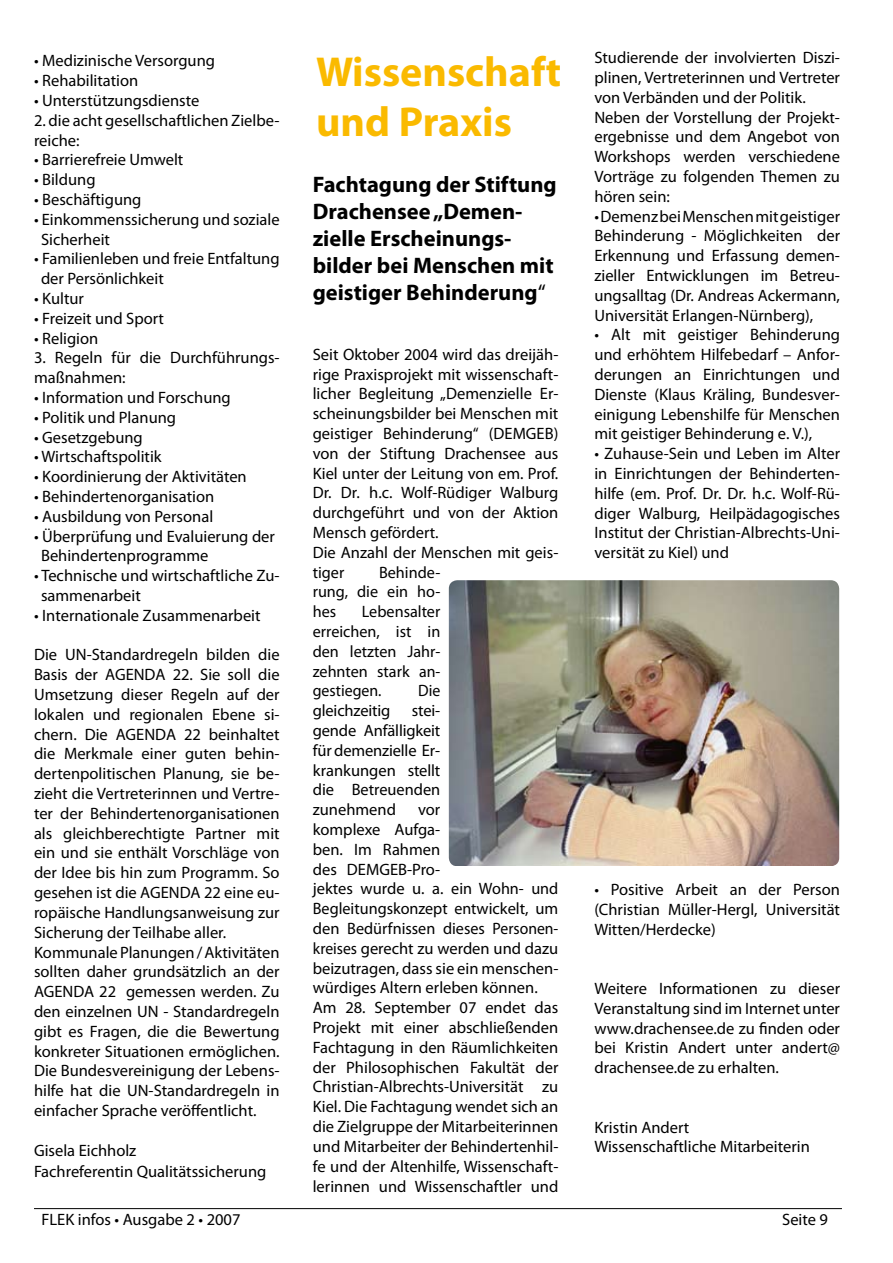
<style>
.page{position:relative;width:893px;height:1263px;background:#fff}
.page>*{position:absolute;margin:0;border:0;box-sizing:border-box;transform-origin:0 0}
.t1{font:700 42px/50.4px "Myriad Pro";color:#faba00}
.t2{font:700 22.5px/27px "Myriad Pro";color:#000}
.t3{font:16.5px/19.8px "Myriad Pro";color:#000}
.t4{font:16.5px "Myriad Pro";color:#000;scale:.96 1}
.s1{font-weight:400}
</style>
<div class="page">
<hr style="left:34px;top:1208px;width:808px;height:1px;background:#000">
<img style="left:449px;top:580px;width:390px;height:286px;border-radius:9px">
<p class="t3" style="left:34px;top:51px;width:183px">• Medizinische Versorgung</p>
<p class="t3" style="left:34px;top:70px;width:106px">• Rehabilitation</p>
<p class="t3" style="left:34px;top:90px;width:167px">• Unterstützungsdienste</p>
<p class="t3" style="left:34px;top:110px;width:247px">2. die acht gesellschaftlichen Zielbe&shy;reiche:</p>
<p class="t3" style="left:34px;top:150px;width:151px">• Barrierefreie Umwelt</p>
<p class="t3" style="left:34px;top:169px;width:63px">• Bildung</p>
<p class="t3" style="left:34px;top:189px;width:109px">• Beschäftigung</p>
<p class="t3" style="left:41px;top:209px;width:240px;text-indent:-7px">• Einkommenssicherung und soziale<br>Sicherheit</p>
<p class="t3" style="left:41px;top:249px;width:240px;text-indent:-7px">• Familienleben und freie Entfaltung der Persönlichkeit</p>
<p class="t3" style="left:34px;top:288px;width:51px">• Kultur</p>
<p class="t3" style="left:34px;top:308px;width:132px">• Freizeit und Sport</p>
<p class="t3" style="left:34px;top:328px;width:66px">• Religion</p>
<p class="t3" style="left:34px;top:348px;width:247px">3. Regeln für die Durchführungs&shy;maßnahmen:</p>
<p class="t3" style="left:34px;top:387px;width:198px">• Information und Forschung</p>
<p class="t3" style="left:34px;top:407px;width:144px">• Politik und Planung</p>
<p class="t3" style="left:34px;top:427px;width:110px">• Gesetzgebung</p>
<p class="t3" style="left:34px;top:447px;width:129px">• Wirtschaftspolitik</p>
<p class="t3" style="left:34px;top:466px;width:214px">• Koordinierung der Aktivitäten</p>
<p class="t3" style="left:34px;top:486px;width:182px">• Behindertenorganisation</p>
<p class="t3" style="left:34px;top:506px;width:181px">• Ausbildung von Personal</p>
<p class="t3" style="left:41px;top:526px;width:235px;text-indent:-7px">• Überprüfung und Evaluierung der<br>Behindertenprogramme</p>
<p class="t3" style="left:41px;top:565px;width:240px;text-indent:-7px">• Technische und wirtschaftliche Zu&shy;sammenarbeit</p>
<p class="t3" style="left:34px;top:605px;width:228px">• Internationale Zusammenarbeit</p>
<p class="t3" style="left:34px;top:645px;width:247px">Die UN-Standardregeln bilden die Basis der AGENDA 22. Sie soll die Umsetzung dieser Regeln auf der lokalen und regionalen Ebene si&shy;chern. Die AGENDA 22 beinhaltet die Merkmale einer guten behin&shy;dertenpolitischen Planung, sie be&shy;zieht die Vertreterinnen und Vertre&shy;ter der Behindertenorganisationen als gleichberechtigte Partner mit ein und sie enthält Vorschläge von der Idee bis hin zum Programm. So gesehen ist die AGENDA 22 eine eu&shy;ropäische Handlungsanweisung zur Sicherung der Teilhabe aller.<br>Kommunale Planungen / Aktivitäten sollten daher grundsätzlich an der AGENDA 22 gemessen werden. Zu den einzelnen UN - Standardregeln gibt es Fragen, die die Bewertung konkreter Situationen ermöglichen.<br>Die Bundesvereinigung der Lebens&shy;hilfe hat die UN-Standardregeln in einfacher Sprache veröffentlicht.</p>
<p class="t3" style="left:34px;top:1139px;width:234px;line-height:21.6px">Gisela Eichholz<br>Fachreferentin Qualitätssicherung</p>
<p class="t3" style="left:41px;top:1210px;width:201px">FLEK infos • Ausgabe 2 • 2007</p>
<h1 class="t1" style="left:316px;top:45px;width:247px">Wissenschaft und Praxis</h1>
<h2 class="t2" style="left:313px;top:171px;width:245px">Fachtagung der Stiftung<br>Drachensee „Demen&shy;zielle Erscheinungs&shy;bilder bei Menschen mit geistiger Behinderung<span class="s1">“</span></h2>
<p class="t3" style="left:313px;top:344px;width:247px">Seit Oktober 2004 wird das dreijäh&shy;rige Praxisprojekt mit wissenschaft&shy;licher Begleitung „Demenzielle Er&shy;scheinungsbilder bei Menschen mit geistiger Behinderung“ (DEMGEB) von der Stiftung Drachensee aus<br>Kiel unter der Leitung von em. Prof.<br>Dr. Dr. h.c. Wolf-Rüdiger Walburg durchgeführt und von der Aktion<br>Mensch gefördert.<br>Die Anzahl der Menschen mit geis&shy;tiger</p>
<p class="t3" style="left:313px;top:562px;width:129px;text-align:justify;text-indent:66px">Behinde&shy;rung, die ein ho&shy;hes</p>
<p class="t3" style="left:313px;top:601px;width:129px;text-align:justify;text-indent:49px">Lebensalter erreichen, ist in den letzten Jahr&shy;zehnten stark an&shy;gestiegen.</p>
<p class="t4" style="left:418px;top:681px;width:24px">Die</p>
<p class="t3" style="left:313px;top:700px;width:79px">gleichzeitig</p>
<p class="t3" style="left:313px;top:700px;width:129px;text-align:justify;text-indent:99px">stei&shy;gende Anfälligkeit für demenzielle Er&shy;krankungen stellt die Betreuenden zunehmend</p>
<p class="t3" style="left:313px;top:799px;width:247px;text-indent:105px">vor<br>komplexe Aufga-<br>ben. Im Rahmen<br>des DEMGEB-Pro-<br>jektes wurde u. a. ein Wohn- und<br>Begleitungskonzept entwickelt, um den Bedürfnissen dieses Personen&shy;kreises gerecht zu werden und dazu beizutragen, dass sie ein menschen&shy;würdiges Altern erleben können.<br>Am 28. September 07 endet das<br>Projekt mit einer abschließenden<br>Fachtagung in den Räumlichkeiten der Philosophischen Fakultät der<br>Christian-Albrechts-Universität zu<br>Kiel. Die Fachtagung wendet sich an die Zielgruppe der Mitarbeiterinnen und Mitarbeiter der Behindertenhil&shy;fe und der Altenhilfe, Wissenschaft&shy;lerinnen und Wissenschaftler und</p>
<p class="t3" style="left:594px;top:47px;width:247px">Studierende der involvierten Diszi&shy;plinen, Vertreterinnen und Vertreter von Verbänden und der Politik.<br>Neben der Vorstellung der Projekt&shy;ergebnisse und dem Angebot von<br>Workshops werden verschiedene<br>Vorträge zu folgenden Themen zu hören sein:</p>
<p class="t3" style="left:594px;top:206px;width:247px;text-align:justify">• Demenz bei Menschen mit geistiger Behinderung - Möglichkeiten der Erkennung und Erfassung demen&shy;zieller Entwicklungen im Betreu&shy;ungsalltag (Dr. Andreas Ackermann, Universität Erlangen-Nürnberg),</p>
<p class="t3" style="left:594px;top:325px;width:247px;text-align:justify">• Alt mit geistiger Behinderung und erhöhtem Hilfebedarf – Anfor&shy;derungen an Einrichtungen und Dienste (Klaus Kräling, Bundesver&shy;einigung Lebenshilfe für Menschen mit geistiger Behinderung e. V.),</p>
<p class="t3" style="left:594px;top:443px;width:247px;text-align:justify">• Zuhause-Sein und Leben im Alter in Einrichtungen der Behinderten&shy;hilfe (em. Prof. Dr. Dr. h.c. Wolf-Rü&shy;diger Walburg, Heilpädagogisches Institut der Christian-Albrechts-Uni&shy;versität zu Kiel) und</p>
<p class="t3" style="left:594px;top:879px;width:247px;text-align:justify">• Positive Arbeit an der Person (Christian Müller-Hergl, Universität Witten/Herdecke)</p>
<p class="t3" style="left:594px;top:978px;width:247px;text-align:justify">Weitere Informationen zu dieser Veranstaltung sind im Internet unter www.drachensee.de zu finden oder bei Kristin Andert unter andert@ drachensee.de zu erhalten.</p>
<p class="t3" style="left:594px;top:1117px;width:217px">Kristin Andert<br>Wissenschaftliche Mitarbeiterin</p>
<p class="t3" style="left:782px;top:1209px;width:47px">Seite 9</p>
</div>
